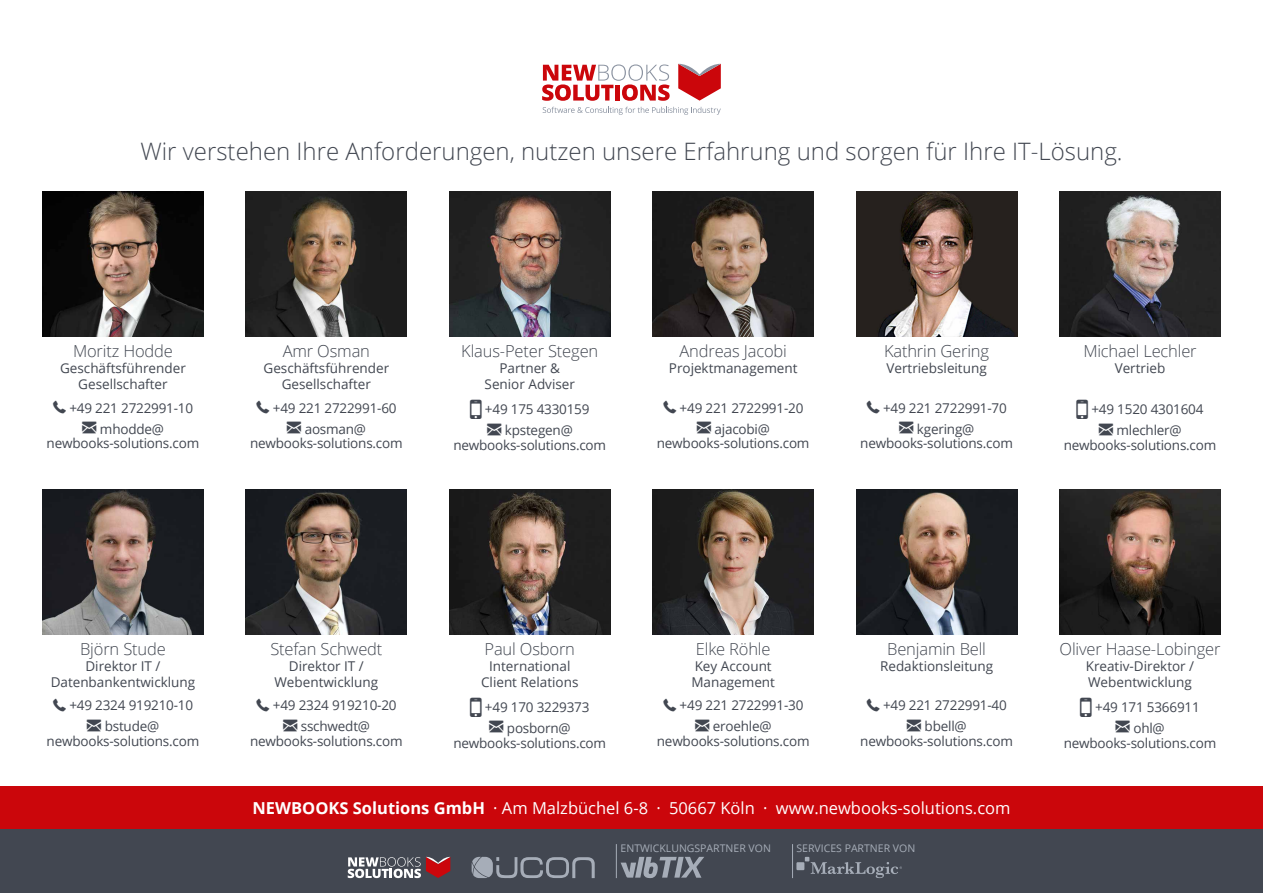
<style>
.page{position:relative;width:1263px;height:893px;background:#fff}
.page>*{position:absolute;margin:0;border:0;box-sizing:border-box;transform-origin:0 0}
.t1{font:300 24px "Open Sans";color:#424751}
.t2{font:300 16.5px "Open Sans";letter-spacing:-.01em;color:#424751}
.t3{font:16.5px "Open Sans";color:#fff}
.t4{font:13.5px/20.7px "Open Sans";letter-spacing:-.015em;color:#424751;text-align:center}
.t5{font:10.5px "Open Sans";color:#a6adb8}
.s1{font-weight:700}
</style>
<div class="page">
<img style="left:246px;top:191px;width:161px;height:146px">
<img style="left:856px;top:191px;width:161px;height:146px">
<img style="left:449px;top:191px;width:161px;height:146px">
<img style="left:43px;top:489px;width:160px;height:145px">
<img style="left:246px;top:489px;width:161px;height:145px">
<img style="left:653px;top:489px;width:161px;height:145px">
<img style="left:1059px;top:489px;width:161px;height:145px">
<img style="left:449px;top:489px;width:161px;height:145px">
<img style="left:653px;top:191px;width:161px;height:146px">
<img style="left:856px;top:489px;width:161px;height:145px">
<img style="left:1059px;top:191px;width:161px;height:146px">
<img style="left:43px;top:191px;width:160px;height:146px">
<div style="left:0;top:829px;width:1263px;height:64px;background:#424751"></div>
<div style="left:0;top:787px;width:1263px;height:42px;background:#cb060b"></div>
<svg style="left:542px;top:64px;width:128px;height:37px"></svg>
<svg style="left:678px;top:64px;width:43px;height:37px"></svg>
<svg style="left:543px;top:107px;width:178px;height:8px"></svg>
<svg style="left:796px;top:857px;width:106px;height:21px"></svg>
<hr style="left:792px;top:844px;width:1px;height:34px;background:#a6adb8">
<svg style="left:472px;top:857px;width:123px;height:21px"></svg>
<svg style="left:348px;top:857px;width:102px;height:21px"></svg>
<svg style="left:621px;top:857px;width:83px;height:21px"></svg>
<hr style="left:616px;top:844px;width:1px;height:34px;background:#a6adb8">
<h1 class="t1" style="left:140px;top:135px;width:984px">Wir verstehen Ihre Anforderungen, nutzen unsere Erfahrung und sorgen für Ihre IT-Lösung.</h1>
<p class="t2" style="left:73px;top:340px;width:101px">Moritz Hodde</p>
<p class="t4" style="left:60px;top:360px;width:127px;line-height:16.2px">Geschäftsführender<br>Gesellschafter</p>
<p class="t4" style="left:69px;top:397px;width:125px">+49 221 2722991-10 mhodde@</p>
<p class="t4" style="left:47px;top:433px;width:154px">newbooks-solutions.com</p>
<p class="t2" style="left:283px;top:340px;width:89px">Amr Osman</p>
<p class="t4" style="left:263px;top:360px;width:127px;line-height:16.2px">Geschäftsführender<br>Gesellschafter</p>
<p class="t4" style="left:273px;top:397px;width:125px">+49 221 2722991-60 aosman@</p>
<p class="t4" style="left:250px;top:433px;width:154px">newbooks-solutions.com</p>
<p class="t2" style="left:461px;top:340px;width:138px">Klaus-Peter Stegen</p>
<p class="t4" style="left:485px;top:360px;width:92px;line-height:16.2px">Partner &amp;<br>Senior Adviser</p>
<p class="t4" style="left:485px;top:399px;width:106px">+49 175 4330159 kpstegen@</p>
<p class="t4" style="left:453px;top:434px;width:154px">newbooks-solutions.com</p>
<p class="t2" style="left:679px;top:340px;width:109px">Andreas Jacobi</p>
<p class="t4" style="left:669px;top:358px;width:130px">Projektmanagement</p>
<p class="t4" style="left:680px;top:397px;width:125px">+49 221 2722991-20 ajacobi@</p>
<p class="t4" style="left:657px;top:433px;width:154px">newbooks-solutions.com</p>
<p class="t2" style="left:884px;top:340px;width:107px">Kathrin Gering</p>
<p class="t4" style="left:886px;top:358px;width:102px">Vertriebsleitung</p>
<p class="t4" style="left:883px;top:397px;width:125px">+49 221 2722991-70 kgering@</p>
<p class="t4" style="left:860px;top:433px;width:154px">newbooks-solutions.com</p>
<p class="t2" style="left:1083px;top:340px;width:115px">Michael Lechler</p>
<p class="t4" style="left:1115px;top:358px;width:52px">Vertrieb</p>
<p class="t4" style="left:1091px;top:399px;width:114px">+49 1520 4301604 mlechler@</p>
<p class="t4" style="left:1064px;top:434px;width:154px">newbooks-solutions.com</p>
<p class="t2" style="left:80px;top:637px;width:87px">Björn Stude</p>
<p class="t4" style="left:51px;top:658px;width:146px;line-height:16.2px">Direktor IT /<br>Datenbankentwicklung</p>
<p class="t4" style="left:69px;top:695px;width:125px">+49 2324 919210-10 bstude@</p>
<p class="t4" style="left:47px;top:730px;width:154px">newbooks-solutions.com</p>
<p class="t2" style="left:270px;top:637px;width:114px">Stefan Schwedt</p>
<p class="t4" style="left:274px;top:658px;width:105px;line-height:16.2px">Direktor IT /<br>Webentwicklung</p>
<p class="t4" style="left:273px;top:695px;width:125px">+49 2324 919210-20 sschwedt@</p>
<p class="t4" style="left:250px;top:730px;width:154px">newbooks-solutions.com</p>
<p class="t2" style="left:485px;top:637px;width:92px">Paul Osborn</p>
<p class="t4" style="left:481px;top:658px;width:99px;line-height:16.2px">International<br>Client Relations</p>
<p class="t4" style="left:485px;top:696px;width:106px">+49 170 3229373 posborn@</p>
<p class="t4" style="left:453px;top:732px;width:154px">newbooks-solutions.com</p>
<p class="t2" style="left:696px;top:637px;width:76px">Elke Röhle</p>
<p class="t4" style="left:691px;top:658px;width:85px;line-height:16.2px;text-align:left">Key Account<br>Management</p>
<p class="t4" style="left:680px;top:695px;width:125px">+49 221 2722991-30 eroehle@</p>
<p class="t4" style="left:657px;top:730px;width:154px">newbooks-solutions.com</p>
<p class="t2" style="left:887px;top:637px;width:100px">Benjamin Bell</p>
<p class="t4" style="left:880px;top:655px;width:114px">Redaktionsleitung</p>
<p class="t4" style="left:883px;top:695px;width:125px">+49 221 2722991-40 bbell@</p>
<p class="t4" style="left:860px;top:730px;width:154px">newbooks-solutions.com</p>
<p class="t3" style="left:253px;top:797px;width:759px"><span class="s1">NEWBOOKS Solutions GmbH</span> · Am Malzbüchel 6-8 · 50667 Köln · www.newbooks-solutions.com</p>
<p class="t5" style="left:621px;top:841px;width:152px">ENTWICKLUNGSPARTNER VON</p>
<p class="t5" style="left:796px;top:841px;width:120px">SERVICES PARTNER VON</p>
<p class="t2" style="left:1059px;top:637px;width:162px">Oliver Haase-Lobinger</p>
<p class="t4" style="left:1086px;top:658px;width:110px;line-height:16.2px;text-align:left">Kreativ-Direktor /<br>Webentwicklung</p>
<p class="t4" style="left:1095px;top:696px;width:106px">+49 171 5366911 ohl@</p>
<p class="t4" style="left:1064px;top:732px;width:154px">newbooks-solutions.com</p>
</div>
